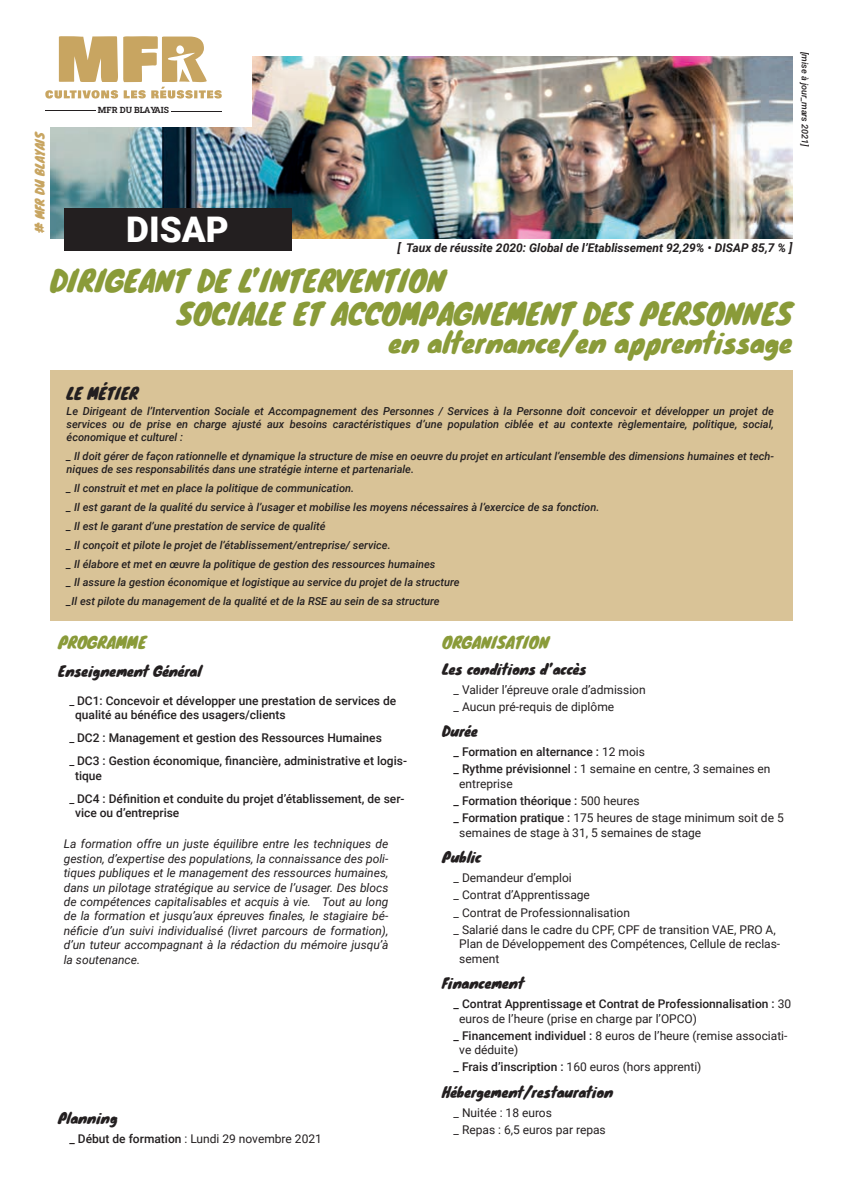
<style>
.page{position:relative;width:842px;height:1191px;background:#fff}
.page>*{position:absolute;margin:0;border:0;box-sizing:border-box;transform-origin:0 0}
.t1{font:900 35.3px "Roboto";color:#fff}
.t2{font:29px/33px "Knewave";color:#8a9b39}
.t3{font:27px "Knewave";color:#8a9b39}
.t4{font:16px "Knewave";color:#8a9b39}
.t5{font:16px "Knewave";color:#231f20}
.t6{font:14px "Knewave";color:#231f20}
.t7{font:12px/17.2px "Roboto";color:#231f20}
.t8{font:italic 12px/14.4px "Roboto";color:#231f20;text-align:justify}
.t9{font:500 12px/14.4px "Roboto";color:#231f20}
.t10{font:italic 700 12px "Roboto";color:#231f20}
.t11{font:12px "Knewave";color:#c8a561}
.t12{font:italic 500 11px/18.9px "Roboto";color:#231f20}
.t13{font:italic 500 9px "Roboto";color:#231f20}
.t14{font:700 8.5px "Roboto Slab";color:#231f20}
.s1{font-size:11px}
.s2{font-weight:500}
.s3{font-weight:400}
</style>
<div class="page">
<div style="left:50px;top:370px;width:742px;height:250px;background:#d9c397"></div>
<img style="left:50px;top:56px;width:742px;height:182px">
<div style="left:64px;top:208px;width:227px;height:43px;background:#231f20"></div>
<div style="left:17px;top:23px;width:235px;height:104px;background:#fff"></div>
<hr style="left:45px;top:110px;width:51px;height:1px;background:#231f20">
<svg style="left:45px;top:36px;width:177px;height:63px"></svg>
<hr style="left:171px;top:111px;width:50px;height:1px;background:#231f20">
<p class="t13" style="left:811px;top:52px;width:97px;rotate:90deg">[mise à jour_mars 2021]</p>
<p class="t14" style="left:98px;top:104px;width:73px">MFR DU BLAYAIS</p>
<p class="t11" style="left:30px;top:233px;width:103px;rotate:-90deg"># MFR DU BLAYAIS</p>
<h1 class="t1" style="left:126px;top:205px;width:104px">DISAP</h1>
<h2 class="t2" style="left:177px;top:263px;width:617px;text-indent:-127px">DIRIGEANT DE L’INTERVENTION<br>SOCIALE ET ACCOMPAGNEMENT DES PERSONNES</h2>
<h3 class="t3" style="left:389px;top:321px;width:405px">en alternance/en apprentissage</h3>
<p class="t10" style="left:397px;top:239px;width:397px">[ Taux de réussite 2020: Global de l’Etablissement 92,29% • DISAP 85,7 % ]</p>
<h3 class="t5" style="left:67px;top:380px;width:73px">LE MÉTIER</h3>
<p class="t12" style="left:67px;top:404px;width:709px;line-height:13.2px;text-align:justify">Le Dirigeant de l’Intervention Sociale et Accompagnement des Personnes / Services à la Personne doit concevoir et développer un projet de services ou de prise en charge ajusté aux besoins caractéristiques d’une population ciblée et au contexte règlementaire, politique, social, économique et culturel :</p>
<p class="t12" style="left:67px;top:449px;width:709px;line-height:13.2px">_ Il doit gérer de façon rationnelle et dynamique la structure de mise en oeuvre du projet en articulant l’ensemble des dimensions humaines et tech&shy;niques de ses responsabilités dans une stratégie interne et partenariale.</p>
<p class="t12" style="left:67px;top:478px;width:534px">_ Il construit et met en place la politique de communication.<br>_ Il est garant de la qualité du service à l’usager et mobilise les moyens nécessaires à l’exercice de sa fonction. _ Il est le garant d’une prestation de service de qualité<br>_ Il conçoit et pilote le projet de l’établissement/entreprise/ service.<br>_ Il élabore et met en œuvre la politique de gestion des ressources humaines<br>_ Il assure la gestion économique et logistique au service du projet de la structure<br>_Il est pilote du management de la qualité et de la RSE au sein de sa structure</p>
<h3 class="t4" style="left:58px;top:630px;width:90px">PROGRAMME</h3>
<p class="t6" style="left:58px;top:660px;width:145px">Enseignement Général</p>
<p class="t9" style="left:75px;top:693px;width:323px;text-indent:-6px"><span class="s1">_</span> DC1: Concevoir et développer une prestation de services de qualité au bénéfice des usagers/clients</p>
<p class="t9" style="left:69px;top:726px;width:339px;line-height:22.9px"><span class="s1">_</span> DC2 : Management et gestion des Ressources Humaines<br><span class="s1">_</span> DC3 : Gestion économique, financière, administrative et logis-</p>
<p class="t9" style="left:69px;top:763px;width:337px;line-height:22.9px;text-indent:6px">tique<br><span class="s1">_</span> DC4 : Définition et conduite du projet d’établissement, de ser-</p>
<p class="t9" style="left:75px;top:805px;width:106px">vice ou d’entreprise</p>
<p class="t8" style="left:64px;top:836px;width:326px">La formation offre un juste équilibre entre les techniques de gestion, d’expertise des populations, la connaissance des poli&shy;tiques publiques et le management des ressources humaines, dans un pilotage stratégique au service de l’usager. Des blocs de compétences capitalisables et acquis à vie. Tout au long de la formation et jusqu’aux épreuves finales, le stagiaire bé&shy;néficie d’un suivi individualisé (livret parcours de formation), d’un tuteur accompagnant à la rédaction du mémoire jusqu’à la soutenance.</p>
<p class="t6" style="left:58px;top:1107px;width:61px">Planning</p>
<p class="t7" style="left:69px;top:1129px;width:254px"><span class="s2">_ Début de formation</span> : Lundi 29 novembre 2021</p>
<h3 class="t4" style="left:442px;top:630px;width:108px">ORGANISATION</h3>
<p class="t6" style="left:442px;top:657px;width:146px">Les conditions d’accès</p>
<p class="t7" style="left:454px;top:680px;width:194px">_ Valider l’épreuve orale d’admission _ Aucun pré-requis de diplôme</p>
<p class="t6" style="left:442px;top:720px;width:37px">Durée</p>
<p class="t9" style="left:454px;top:743px;width:318px;line-height:17.2px">_ Formation en alternance : <span class="s3">12 mois<br></span>_ Rythme prévisionnel : <span class="s3">1 semaine en centre, 3 semaines en</span></p>
<p class="t7" style="left:454px;top:774px;width:332px;text-indent:6px">entreprise<br><span class="s2">_ Formation théorique :</span> 500 heures<br><span class="s2">_ Formation pratique :</span> 175 heures de stage minimum soit de 5</p>
<p class="t7" style="left:459px;top:823px;width:244px">semaines de stage à 31, 5 semaines de stage</p>
<p class="t6" style="left:442px;top:846px;width:41px">Public</p>
<p class="t7" style="left:454px;top:869px;width:324px">_ Demandeur d’emploi<br>_ Contrat d’Apprentissage<br>_ Contrat de Professionnalisation<br>_ Salarié dans le cadre du CPF, CPF de transition VAE, PRO A,</p>
<p class="t7" style="left:459px;top:936px;width:322px;line-height:14.4px">Plan de Développement des Compétences, Cellule de reclas&shy;sement</p>
<p class="t6" style="left:442px;top:972px;width:83px">Financement</p>
<p class="t9" style="left:459px;top:996px;width:333px;text-indent:-6px">_ Contrat Apprentissage et Contrat de Professionnalisation : <span class="s3">30 euros de l’heure (prise en charge par l’OPCO)</span></p>
<p class="t7" style="left:459px;top:1027px;width:330px;line-height:14.4px;text-indent:-6px"><span class="s2">_ Financement individuel :</span> 8 euros de l’heure (remise associati&shy;ve déduite)</p>
<p class="t7" style="left:454px;top:1058px;width:249px"><span class="s2">_ Frais d’inscription :</span> 160 euros (hors apprenti)</p>
<p class="t6" style="left:442px;top:1080px;width:172px">Hébergement/restauration</p>
<p class="t7" style="left:454px;top:1103px;width:154px">_ Nuitée : 18 euros<br>_ Repas : 6,5 euros par repas</p>
</div>
